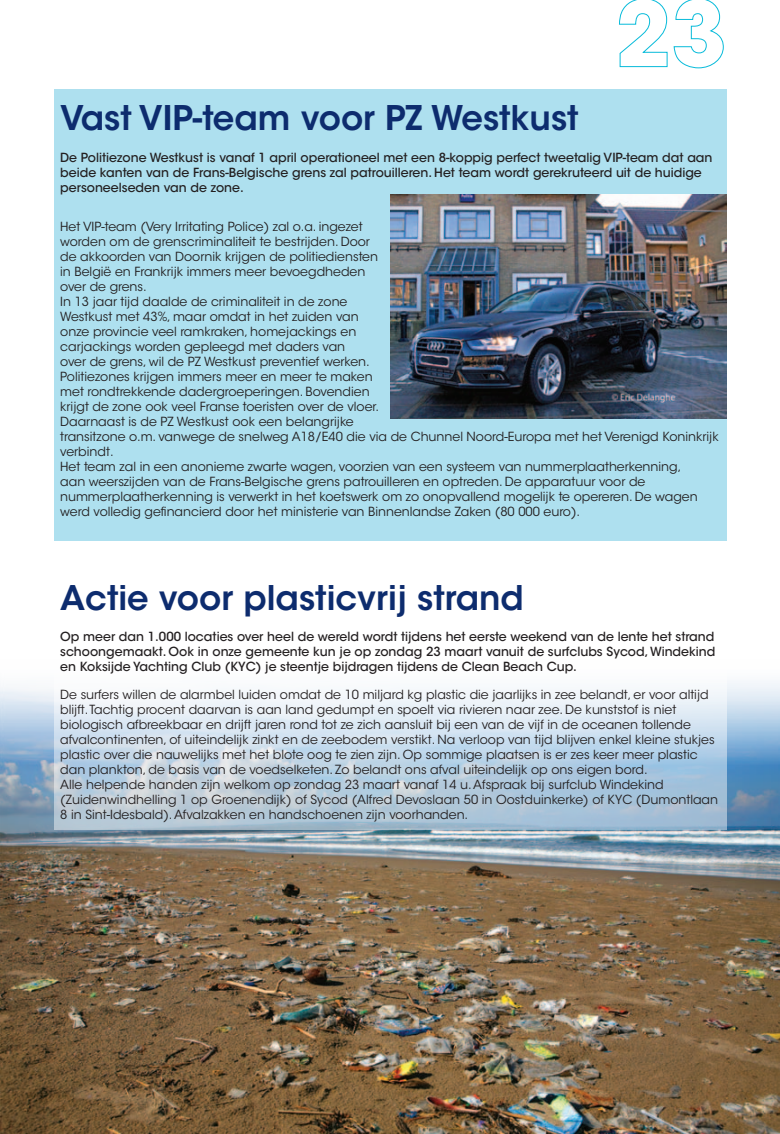
<style>
.page{position:relative;width:780px;height:1134px;background:#fff}
.page>*{position:absolute;margin:0;border:0;box-sizing:border-box;transform-origin:0 0}
.Titels_licht_blauw_i{font:600 33.75px "ITC Avant Garde Std";color:#0d2c6e}
.Body{font:12.5px/15px "ITC Avant Garde Std";color:#231f20}
.Inleiding_insprong_2{font:500 12.5px/15px "ITC Avant Garde Std";color:#231f20}
</style>
<div class="page">
<img style="left:0;top:681px;width:780px;height:453px">
<svg style="left:54px;top:681px;width:672px;height:149px;background:#c9d9e7"></svg>
<div style="left:54px;top:89px;width:672px;height:451px;background:#aee0ef"></div>
<img style="left:390px;top:194px;width:336px;height:224px">
<svg style="left:619px;top:0;width:48px;height:67px"></svg>
<svg style="left:673px;top:0;width:50px;height:68px"></svg>
<p class="Titels_licht_blauw_i" style="left:60px;top:96px;width:520px">Vast VIP-team voor PZ Westkust</p>
<p class="Inleiding_insprong_2" style="left:60px;top:150px;width:653px">De Politiezone Westkust is vanaf 1 april operationeel met een 8-koppig perfect tweetalig VIP-team dat aan beide kanten van de Frans-Belgische grens zal patrouilleren. Het team wordt gerekruteerd uit de huidige personeelseden van de zone.</p>
<p class="Body" style="left:60px;top:219px;width:319px">Het VIP-team (Very Irritating Police) zal o.a. ingezet worden om de grenscriminaliteit te bestrijden. Door de akkoorden van Doornik krijgen de politiediensten in België en Frankrijk immers meer bevoegdheden over de grens.</p>
<p class="Body" style="left:60px;top:294px;width:660px">In 13 jaar tijd daalde de criminaliteit in de zone<br>Westkust met 43%, maar omdat in het zuiden van<br>onze provincie veel ramkraken, homejackings en<br>carjackings worden gepleegd met daders van<br>over de grens, wil de PZ Westkust preventief werken.<br>Politiezones krijgen immers meer en meer te maken<br>met rondtrekkende dadergroeperingen. Bovendien<br>krijgt de zone ook veel Franse toeristen over de vloer.<br>Daarnaast is de PZ Westkust ook een belangrijke<br>transitzone o.m. vanwege de snelweg A18/E40 die via de Chunnel Noord-Europa met het Verenigd Koninkrijk verbindt.</p>
<p class="Body" style="left:60px;top:459px;width:639px">Het team zal in een anonieme zwarte wagen, voorzien van een systeem van nummerplaatherkenning, aan weerszijden van de Frans-Belgische grens patrouilleren en optreden. De apparatuur voor de nummerplaatherkenning is verwerkt in het koetswerk om zo onopvallend mogelijk te opereren. De wagen werd volledig gefinancierd door het ministerie van Binnenlandse Zaken (80 000 euro).</p>
<p class="Titels_licht_blauw_i" style="left:60px;top:577px;width:465px">Actie voor plasticvrij strand</p>
<p class="Inleiding_insprong_2" style="left:60px;top:629px;width:656px;text-align:justify">Op meer dan 1.000 locaties over heel de wereld wordt tijdens het eerste weekend van de lente het strand schoongemaakt. Ook in onze gemeente kun je op zondag 23 maart vanuit de surfclubs Sycod, Windekind en Koksijde Yachting Club (KYC) je steentje bijdragen tijdens de Clean Beach Cup.</p>
<p class="Body" style="left:60px;top:687px;width:656px">De surfers willen de alarmbel luiden omdat de 10 miljard kg plastic die jaarlijks in zee belandt, er voor altijd blijft. Tachtig procent daarvan is aan land gedumpt en spoelt via rivieren naar zee. De kunststof is niet biologisch afbreekbaar en drijft jaren rond tot ze zich aansluit bij een van de vijf in de oceanen tollende afvalcontinenten, of uiteindelijk zinkt en de zeebodem verstikt. Na verloop van tijd blijven enkel kleine stukjes plastic over die nauwelijks met het blote oog te zien zijn. Op sommige plaatsen is er zes keer meer plastic dan plankton, de basis van de voedselketen. Zo belandt ons afval uiteindelijk op ons eigen bord.</p>
<p class="Body" style="left:60px;top:777px;width:659px">Alle helpende handen zijn welkom op zondag 23 maart vanaf 14 u. Afspraak bij surfclub Windekind (Zuidenwindhelling 1 op Groenendijk) of Sycod (Alfred Devoslaan 50 in Oostduinkerke) of KYC (Dumontlaan<br>8 in Sint-Idesbald). Afvalzakken en handschoenen zijn voorhanden.</p>
</div>
